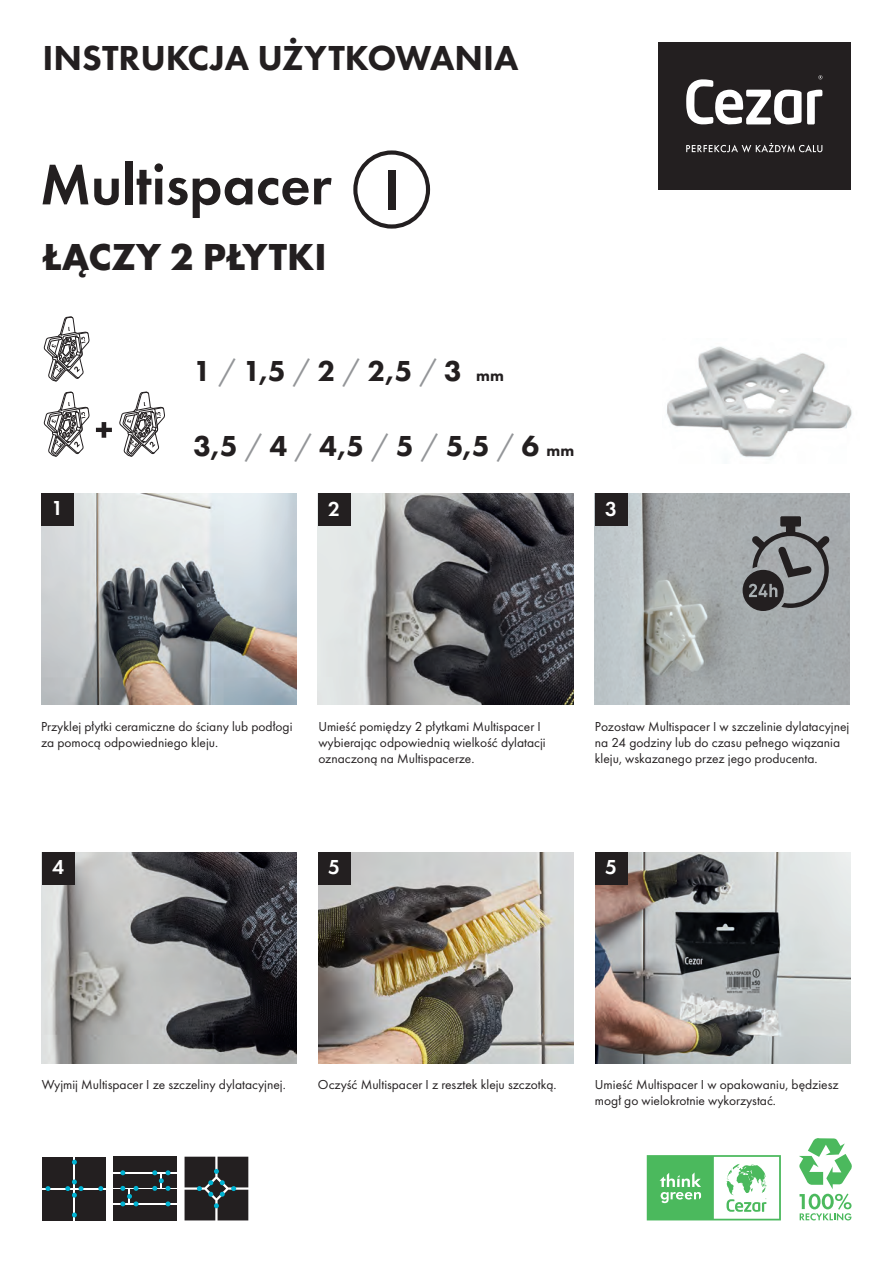
<style>
.page{position:relative;width:893px;height:1263px;background:#fff}
.page>*{position:absolute;margin:0;border:0;box-sizing:border-box;transform-origin:0 0}
.t1{font:700 39px "Futura PT";color:#231f20}
.t2{font:800 36px "Futura PT";color:#231f20}
.t3{font:800 30px "Futura PT";color:#231f20}
.t4{font:600 21px "Futura PT";color:#fff}
.t5{font:13.5px/16.2px "Futura PT";color:#231f20}
.s1{font-weight:400;color:#939598}
.s2{font-size:16.5px}
</style>
<div class="page">
<div style="left:658px;top:43px;width:192px;height:147px;background:#231f20"></div>
<svg style="left:686px;top:75px;width:136px;height:50px"></svg>
<svg style="left:686px;top:143px;width:136px;height:10px"></svg>
<img style="left:41px;top:493px;width:255px;height:212px">
<img style="left:42px;top:852px;width:255px;height:211px">
<img style="left:318px;top:493px;width:255px;height:212px">
<img style="left:318px;top:852px;width:255px;height:211px">
<img style="left:595px;top:852px;width:255px;height:211px">
<img style="left:595px;top:493px;width:254px;height:212px">
<div style="left:42px;top:852px;width:32px;height:33px;background:#231f20"></div>
<div style="left:318px;top:493px;width:32px;height:33px;background:#231f20"></div>
<div style="left:318px;top:852px;width:32px;height:33px;background:#231f20"></div>
<div style="left:595px;top:852px;width:32px;height:33px;background:#231f20"></div>
<div style="left:41px;top:493px;width:33px;height:33px;background:#231f20"></div>
<div style="left:595px;top:493px;width:33px;height:33px;background:#231f20"></div>
<svg style="left:743px;top:516px;width:87px;height:95px;background:#7b7d7f"></svg>
<img style="left:666px;top:346px;width:186px;height:112px">
<svg style="left:43px;top:165px;width:45px;height:39px"></svg>
<svg style="left:94px;top:179px;width:25px;height:26px"></svg>
<div style="left:126px;top:161px;width:7px;height:43px;background:#231f20"></div>
<svg style="left:137px;top:163px;width:115px;height:55px"></svg>
<svg style="left:258px;top:178px;width:74px;height:27px"></svg>
<div style="left:388px;top:170px;width:7px;height:39px;background:#231f20"></div>
<div style="left:353px;top:150px;width:77px;height:79px;border:4px solid #231f20;border-radius:50%"></div>
<svg style="left:96px;top:422px;width:16px;height:16px"></svg>
<svg style="left:43px;top:316px;width:47px;height:65px"></svg>
<svg style="left:43px;top:391px;width:47px;height:66px"></svg>
<svg style="left:119px;top:391px;width:46px;height:66px"></svg>
<div style="left:114px;top:1190px;width:14px;height:13px;background:#231f20"></div>
<div style="left:114px;top:1205px;width:63px;height:15px;background:#231f20"></div>
<div style="left:131px;top:1190px;width:46px;height:13px;background:#231f20"></div>
<div style="left:163px;top:1174px;width:14px;height:13px;background:#231f20"></div>
<div style="left:114px;top:1157px;width:63px;height:15px;background:#231f20"></div>
<div style="left:114px;top:1174px;width:46px;height:13px;background:#231f20"></div>
<div style="left:76px;top:1190px;width:30px;height:30px;background:#231f20"></div>
<div style="left:43px;top:1190px;width:30px;height:30px;background:#231f20"></div>
<div style="left:43px;top:1157px;width:30px;height:30px;background:#231f20"></div>
<div style="left:76px;top:1157px;width:30px;height:30px;background:#231f20"></div>
<svg style="left:98px;top:1186px;width:5px;height:5px"></svg>
<svg style="left:152px;top:1170px;width:18px;height:21px"></svg>
<svg style="left:120px;top:1170px;width:5px;height:5px"></svg>
<svg style="left:166px;top:1201px;width:4px;height:5px"></svg>
<svg style="left:120px;top:1186px;width:19px;height:20px"></svg>
<svg style="left:46px;top:1186px;width:4px;height:5px"></svg>
<svg style="left:72px;top:1160px;width:5px;height:4px"></svg>
<svg style="left:65px;top:1179px;width:18px;height:19px"></svg>
<svg style="left:72px;top:1212px;width:5px;height:5px"></svg>
<svg style="left:185px;top:1157px;width:63px;height:63px;background:#2e3133"></svg>
<svg style="left:647px;top:1155px;width:134px;height:65px"></svg>
<svg style="left:799px;top:1138px;width:53px;height:82px"></svg>
<h2 class="t2" style="left:43px;top:35px;width:478px">INSTRUKCJA UŻYTKOWANIA</h2>
<h1 class="t1" style="left:43px;top:231px;width:286px">ŁĄCZY 2 PŁYTKI</h1>
<h3 class="t3" style="left:193px;top:352px;width:312px">1 <span class="s1">/</span> 1,5 <span class="s1">/</span> 2 <span class="s1">/</span> 2,5 <span class="s1">/</span> 3 <span class="s2">mm</span></h3>
<h3 class="t3" style="left:193px;top:427px;width:382px">3,5 <span class="s1">/</span> 4 <span class="s1">/</span> 4,5 <span class="s1">/</span> 5 <span class="s1">/</span> 5,5 <span class="s1">/</span> 6 <span class="s2">mm</span></h3>
<h3 class="t4" style="left:51px;top:495px;width:13px">1</h3>
<h3 class="t4" style="left:605px;top:495px;width:13px">3</h3>
<h3 class="t4" style="left:328px;top:495px;width:13px">2</h3>
<p class="t5" style="left:41px;top:718px;width:253px">Przyklej płytki ceramiczne do ściany lub podłogi za pomocą odpowiedniego kleju.</p>
<p class="t5" style="left:318px;top:718px;width:229px">Umieść pomiędzy 2 płytkami Multispacer I wybierając odpowiednią wielkość dylatacji oznaczoną na Multispacerze.</p>
<p class="t5" style="left:595px;top:718px;width:256px">Pozostaw Multispacer I w szczelinie dylatacyjnej na 24 godziny lub do czasu pełnego wiązania kleju, wskazanego przez jego producenta.</p>
<h3 class="t4" style="left:52px;top:854px;width:13px">4</h3>
<h3 class="t4" style="left:328px;top:854px;width:13px">5</h3>
<h3 class="t4" style="left:605px;top:854px;width:13px">5</h3>
<p class="t5" style="left:42px;top:1076px;width:245px">Wyjmij Multispacer I ze szczeliny dylatacyjnej.</p>
<p class="t5" style="left:318px;top:1076px;width:240px">Oczyść Multispacer I z resztek kleju szczotką.</p>
<p class="t5" style="left:595px;top:1076px;width:245px">Umieść Multispacer I w opakowaniu, będziesz mogł go wielokrotnie wykorzystać.</p>
</div>
